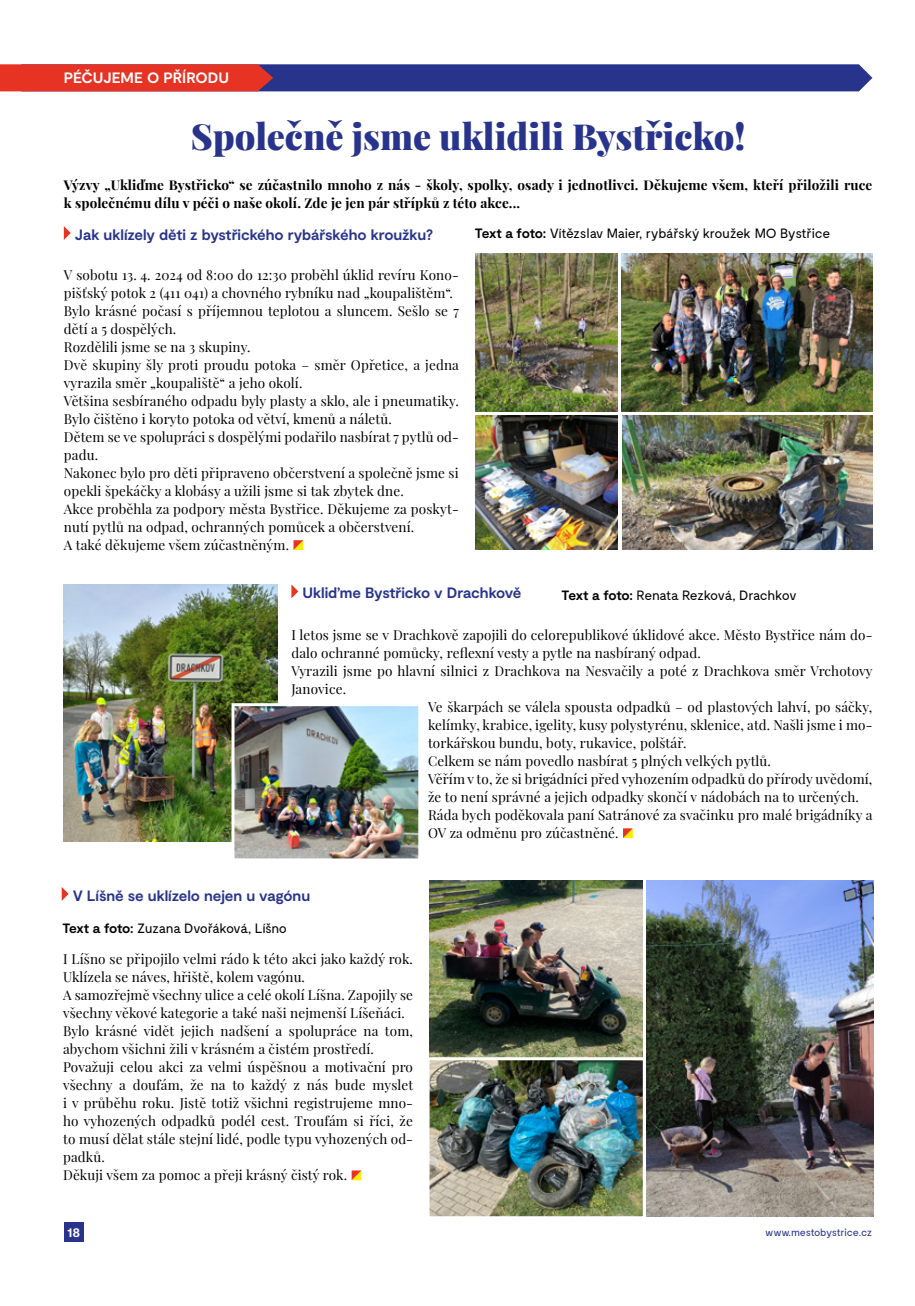
<style>
.page{position:relative;width:915px;height:1306px;background:#fff}
.page>*{position:absolute;margin:0;border:0;box-sizing:border-box;transform-origin:0 0}
.t1{font:900 36px "Playfair Display";color:#28348b}
.t2{font:700 15px "Moderat";letter-spacing:-.005em;color:#28348b}
.t3{font:700 15px "Moderat";letter-spacing:-.005em;color:#fff}
.t4{font:13.5px/18px "Playfair Display";letter-spacing:.01em;color:#000}
.t5{font:700 13.5px/18px "Playfair Display";letter-spacing:.01em;color:#000}
.t6{font:13.5px "Moderat";letter-spacing:-.035em;color:#000}
.t7{font:700 13.5px "Moderat";color:#fff}
.t8{font:10.5px "Moderat";letter-spacing:-.03em;color:#28348b}
.s1{font-weight:700}
</style>
<div class="page">
<svg style="left:0;top:64px;width:872px;height:27px;background:#64376d"></svg>
<div style="left:64px;top:1222px;width:19px;height:20px;background:#28348b"></div>
<svg style="left:293px;top:540px;width:10px;height:10px"></svg>
<svg style="left:623px;top:828px;width:9px;height:10px"></svg>
<svg style="left:64px;top:226px;width:7px;height:14px"></svg>
<svg style="left:291px;top:584px;width:7px;height:14px"></svg>
<svg style="left:62px;top:887px;width:7px;height:13px"></svg>
<svg style="left:351px;top:1170px;width:10px;height:10px"></svg>
<img style="left:429px;top:880px;width:213px;height:177px">
<img style="left:621px;top:253px;width:251px;height:159px">
<img style="left:475px;top:253px;width:142px;height:159px">
<img style="left:622px;top:415px;width:250px;height:134px">
<img style="left:475px;top:415px;width:142px;height:134px">
<img style="left:64px;top:584px;width:214px;height:257px">
<img style="left:235px;top:707px;width:182px;height:150px">
<div style="left:231px;top:703px;width:190px;height:158px;border:3px solid #fff"></div>
<img style="left:430px;top:1061px;width:211px;height:154px">
<div style="left:426px;top:1057px;width:219px;height:162px;border:3px solid #fff"></div>
<img style="left:646px;top:880px;width:226px;height:336px">
<p class="t3" style="left:64px;top:69px;width:167px">PÉČUJEME O PŘÍRODU</p>
<h1 class="t1" style="left:191px;top:108px;width:556px">Společně jsme uklidili Bystřicko!</h1>
<p class="t5" style="left:64px;top:175px;width:809px">Výzvy „Ukliďme Bystřicko“ se zúčastnilo mnoho z nás - školy, spolky, osady i jednotlivci. Děkujeme všem, kteří přiložili ruce k společnému dílu v péči o naše okolí. Zde je jen pár střípků z této akce...</p>
<p class="t2" style="left:75px;top:226px;width:360px">Jak uklízely děti z bystřického rybářského kroužku?</p>
<p class="t6" style="left:475px;top:225px;width:357px"><span class="s1">Text a foto:</span> Vítězslav Maier, rybářský kroužek MO Bystřice</p>
<p class="t4" style="left:64px;top:265px;width:396px">V sobotu 13. 4. 2024 od 8:00 do 12:30 proběhl úklid revíru Kono&shy;pišťský potok 2 (411 041) a chovného rybníku nad „koupalištěm“.<br>Bylo krásné počasí s příjemnou teplotou a sluncem. Sešlo se 7 dětí a 5 dospělých.<br>Rozdělili jsme se na 3 skupiny.<br>Dvě skupiny šly proti proudu potoka – směr Opřetice, a jedna vyrazila směr „koupaliště“ a jeho okolí.<br>Většina sesbíraného odpadu byly plasty a sklo, ale i pneumatiky.<br>Bylo čištěno i koryto potoka od větví, kmenů a náletů.<br>Dětem se ve spolupráci s dospělými podařilo nasbírat 7 pytlů od&shy;padu.<br>Nakonec bylo pro děti připraveno občerstvení a společně jsme si opekli špekáčky a klobásy a užili jsme si tak zbytek dne.<br>Akce proběhla za podpory města Bystřice. Děkujeme za poskyt&shy;nutí pytlů na odpad, ochranných pomůcek a občerstvení.<br>A také děkujeme všem zúčastněným.</p>
<p class="t2" style="left:302px;top:584px;width:220px">Ukliď me Bystřicko v Drachkově</p>
<p class="t6" style="left:561px;top:587px;width:236px"><span class="s1">Text a foto:</span> Renata Rezková, Drachkov</p>
<p class="t4" style="left:291px;top:625px;width:582px">I letos jsme se v Drachkově zapojili do celorepublikové úklidové akce. Město Bystřice nám do-</p>
<p class="t4" style="left:291px;top:643px;width:411px">dalo ochranné pomůcky, reflexní vesty a pytle na nasbíraný odpad.</p>
<p class="t4" style="left:291px;top:661px;width:582px">Vyrazili jsme po hlavní silnici z Drachkova na Nesvačily a poté z Drachkova směr Vrchotovy</p>
<p class="t4" style="left:291px;top:679px;width:56px">Janovice.</p>
<p class="t4" style="left:428px;top:697px;width:446px">Ve škarpách se válela spousta odpadků – od plastových lahví, po sáčky,</p>
<p class="t4" style="left:428px;top:715px;width:446px">kelímky, krabice, igelity, kusy polystyrénu, sklenice, atd. Našli jsme i mo-</p>
<p class="t4" style="left:428px;top:733px;width:260px">torkářskou bundu, boty, rukavice, polštář.</p>
<p class="t4" style="left:428px;top:751px;width:344px">Celkem se nám povedlo nasbírat 5 plných velkých pytlů.</p>
<p class="t4" style="left:428px;top:769px;width:446px">Věřím v to, že si brigádníci před vyhozením odpadků do přírody uvědomí,</p>
<p class="t4" style="left:428px;top:787px;width:432px">že to není správné a jejich odpadky skončí v nádobách na to určených.</p>
<p class="t4" style="left:428px;top:805px;width:446px">Ráda bych poděkovala paní Satránové za svačinku pro malé brigádníky a</p>
<p class="t4" style="left:428px;top:822px;width:192px">OV za odměnu pro zúčastněné.</p>
<p class="t2" style="left:73px;top:886px;width:239px">V Líšně se uklízelo nejen u vagónu</p>
<p class="t6" style="left:62px;top:920px;width:226px"><span class="s1">Text a foto:</span> Zuzana Dvořáková, Líšno</p>
<p class="t4" style="left:63px;top:949px;width:351px">I Líšno se připojilo velmi rádo k této akci jako každý rok.<br>Uklízela se náves, hřiště, kolem vagónu.<br>A samozřejmě všechny ulice a celé okolí Líšna. Zapojily se všechny věkové kategorie a také naši nejmenší Líšeňáci.<br>Bylo krásné vidět jejich nadšení a spolupráce na tom, abychom všichni žili v krásném a čistém prostředí.<br>Považuji celou akci za velmi úspěšnou a motivační pro všechny a doufám, že na to každý z nás bude myslet i v průběhu roku. Jistě totiž všichni registrujeme mno&shy;ho vyhozených odpadků podél cest. Troufám si říci, že to musí dělat stále stejní lidé, podle typu vyhozených od&shy;padků.<br>Děkuji všem za pomoc a přeji krásný čistý rok.</p>
<p class="t7" style="left:67px;top:1224px;width:15px">18</p>
<p class="t8" style="left:765px;top:1226px;width:109px">www.mestobystrice.cz</p>
</div>
